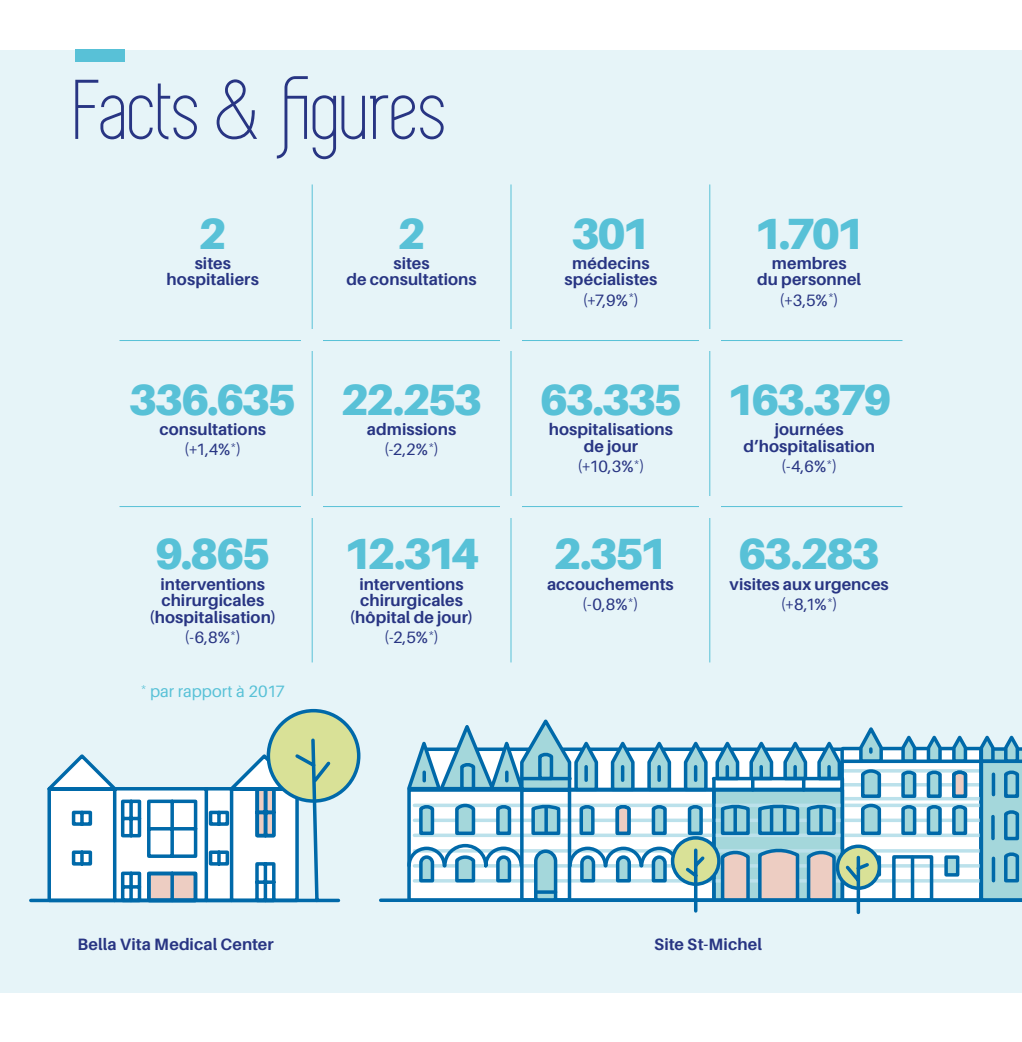
<style>
.page{position:relative;width:1022px;height:1042px;background:#fff}
.page>*{position:absolute;margin:0;border:0;box-sizing:border-box;transform-origin:0 0}
.t1{font:87.5px "Simplifica";letter-spacing:-.01em;color:#283583}
.t2{font:900 43.75px "Aileron";letter-spacing:-.075em;color:#58c1d7}
.t3{font:700 16.45px/16.4px "Aileron";letter-spacing:.005em;color:#283583;text-align:center}
.t4{font:16.45px "Aileron";color:#283583}
.t5{font:16.45px "Aileron";color:#58c1d7}
.s1{font-weight:400}
</style>
<div class="page">
<div style="left:0;top:50px;width:1022px;height:942px;background:#e6f4f8"></div>
<div style="left:75px;top:50px;width:50px;height:12px;background:#58c1d7"></div>
<hr style="left:511px;top:184px;width:1px;height:478px;background:#58c1d7">
<hr style="left:709px;top:184px;width:1px;height:478px;background:#58c1d7">
<hr style="left:312px;top:184px;width:1px;height:478px;background:#58c1d7">
<hr style="left:119px;top:340px;width:783px;height:1px;background:#58c1d7">
<div style="left:301px;top:329px;width:22px;height:22px;background:#e6f4f8"></div>
<div style="left:501px;top:329px;width:21px;height:22px;background:#e6f4f8"></div>
<div style="left:699px;top:329px;width:22px;height:22px;background:#e6f4f8"></div>
<hr style="left:119px;top:506px;width:783px;height:1px;background:#58c1d7">
<div style="left:301px;top:496px;width:22px;height:22px;background:#e6f4f8"></div>
<div style="left:501px;top:496px;width:21px;height:22px;background:#e6f4f8"></div>
<div style="left:699px;top:496px;width:22px;height:22px;background:#e6f4f8"></div>
<svg style="left:885px;top:786px;width:93px;height:112px;background:#fafcfd"></svg>
<hr style="left:843px;top:747px;width:138px;height:3px;background:#0069a9">
<hr style="left:414px;top:879px;width:567px;height:3px;background:#bbe1eb">
<hr style="left:414px;top:864px;width:567px;height:3px;background:#bbe1eb">
<hr style="left:414px;top:849px;width:567px;height:3px;background:#bbe1eb">
<svg style="left:885px;top:833px;width:93px;height:4px"></svg>
<svg style="left:885px;top:818px;width:93px;height:4px"></svg>
<svg style="left:885px;top:803px;width:93px;height:4px"></svg>
<hr style="left:843px;top:797px;width:138px;height:3px;background:#bbe1eb">
<hr style="left:843px;top:783px;width:138px;height:3px;background:#bbe1eb">
<hr style="left:843px;top:769px;width:138px;height:3px;background:#bbe1eb">
<div style="left:892px;top:855px;width:41px;height:47px;border:4px solid #0069a9"></div>
<div style="left:944px;top:855px;width:15px;height:21px;background:#a4d7db;border:4px solid #0069a9"></div>
<hr style="left:911px;top:857px;width:3px;height:43px;background:#0069a9">
<svg style="left:899px;top:735px;width:19px;height:30px"></svg>
<svg style="left:925px;top:735px;width:18px;height:30px"></svg>
<svg style="left:950px;top:735px;width:19px;height:30px"></svg>
<svg style="left:899px;top:806px;width:19px;height:31px"></svg>
<svg style="left:925px;top:806px;width:18px;height:31px"></svg>
<svg style="left:950px;top:806px;width:19px;height:31px"></svg>
<svg style="left:899px;top:771px;width:19px;height:27px"></svg>
<svg style="left:925px;top:771px;width:18px;height:27px"></svg>
<svg style="left:978px;top:735px;width:44px;height:163px;background:#7cbbcf"></svg>
<svg style="left:885px;top:759px;width:137px;height:4px"></svg>
<svg style="left:381px;top:898px;width:641px;height:4px"></svg>
<svg style="left:950px;top:771px;width:19px;height:27px"></svg>
<svg style="left:404px;top:719px;width:481px;height:196px"></svg>
<div style="left:268px;top:710px;width:91px;height:91px;background:#d9e197;border-radius:50%"></div>
<div style="left:267px;top:709px;width:93px;height:94px;border:4px solid #0069a9;border-radius:50%"></div>
<svg style="left:29px;top:736px;width:313px;height:167px"></svg>
<svg style="left:256px;top:814px;width:8px;height:23px"></svg>
<svg style="left:264px;top:814px;width:11px;height:23px"></svg>
<svg style="left:267px;top:787px;width:8px;height:27px"></svg>
<svg style="left:256px;top:787px;width:11px;height:27px"></svg>
<h1 class="t1" style="left:75px;top:65px;width:376px">Facts &amp; figures</h1>
<h2 class="t2" style="left:198px;top:208px;width:30px">2</h2>
<p class="t3" style="left:167px;top:255px;width:94px">sites hospitaliers</p>
<h2 class="t2" style="left:129px;top:374px;width:169px">336.635</h2>
<p class="t3" style="left:159px;top:419px;width:108px;line-height:20.3px">consultations <span class="s1">(+1,4%</span><sup>*</sup><span class="s1">)</span></p>
<h2 class="t2" style="left:155px;top:528px;width:117px">9.865</h2>
<p class="t3" style="left:149px;top:576px;width:129px">interventions chirurgicales (hospitalisation)</p>
<p class="t4" style="left:185px;top:628px;width:58px">(-6,8%<sup>*</sup>)</p>
<p class="t5" style="left:141px;top:682px;width:146px"><sup>*</sup> par rapport à 2017</p>
<h2 class="t2" style="left:397px;top:208px;width:30px">2</h2>
<p class="t3" style="left:346px;top:255px;width:132px">sites<br>de consultations</p>
<h2 class="t2" style="left:340px;top:374px;width:144px">22.253</h2>
<p class="t3" style="left:367px;top:419px;width:91px;line-height:20.3px">admissions <span class="s1">(-2,2%</span><sup>*</sup><span class="s1">)</span></p>
<h2 class="t2" style="left:343px;top:528px;width:138px">12.314</h2>
<p class="t3" style="left:350px;top:576px;width:125px">interventions chirurgicales (hôpital de jour)</p>
<p class="t4" style="left:384px;top:628px;width:56px">(-2,5%<sup>*</sup>)</p>
<h2 class="t2" style="left:571px;top:208px;width:81px">301</h2>
<p class="t3" style="left:565px;top:255px;width:94px">médecins spécialistes</p>
<p class="t4" style="left:583px;top:291px;width:58px">(+7,9%<sup>*</sup>)</p>
<h2 class="t2" style="left:539px;top:374px;width:144px">63.335</h2>
<p class="t3" style="left:549px;top:421px;width:126px">hospitalisations de jour</p>
<p class="t4" style="left:577px;top:457px;width:69px">(+10,3%<sup>*</sup>)</p>
<h2 class="t2" style="left:553px;top:528px;width:116px">2.351</h2>
<p class="t3" style="left:547px;top:574px;width:128px;line-height:20.3px">accouchements <span class="s1">(-0,8%</span><sup>*</sup><span class="s1">)</span></p>
<h2 class="t2" style="left:753px;top:208px;width:113px">1.701</h2>
<p class="t3" style="left:757px;top:255px;width:106px">membres<br>du personnel</p>
<p class="t4" style="left:780px;top:291px;width:61px">(+3,5%<sup>*</sup>)</p>
<h2 class="t2" style="left:726px;top:374px;width:167px">163.379</h2>
<p class="t3" style="left:743px;top:421px;width:133px">journées d’hospitalisation</p>
<p class="t4" style="left:781px;top:457px;width:57px">(-4,6%<sup>*</sup>)</p>
<h2 class="t2" style="left:738px;top:528px;width:144px">63.283</h2>
<p class="t3" style="left:730px;top:574px;width:161px;line-height:20.3px">visites aux urgences <span class="s1">(+8,1%</span><sup>*</sup><span class="s1">)</span></p>
<p class="t3" style="left:77px;top:936px;width:198px">Bella Vita Medical Center</p>
<p class="t3" style="left:654px;top:936px;width:109px">Site St-Michel</p>
</div>
